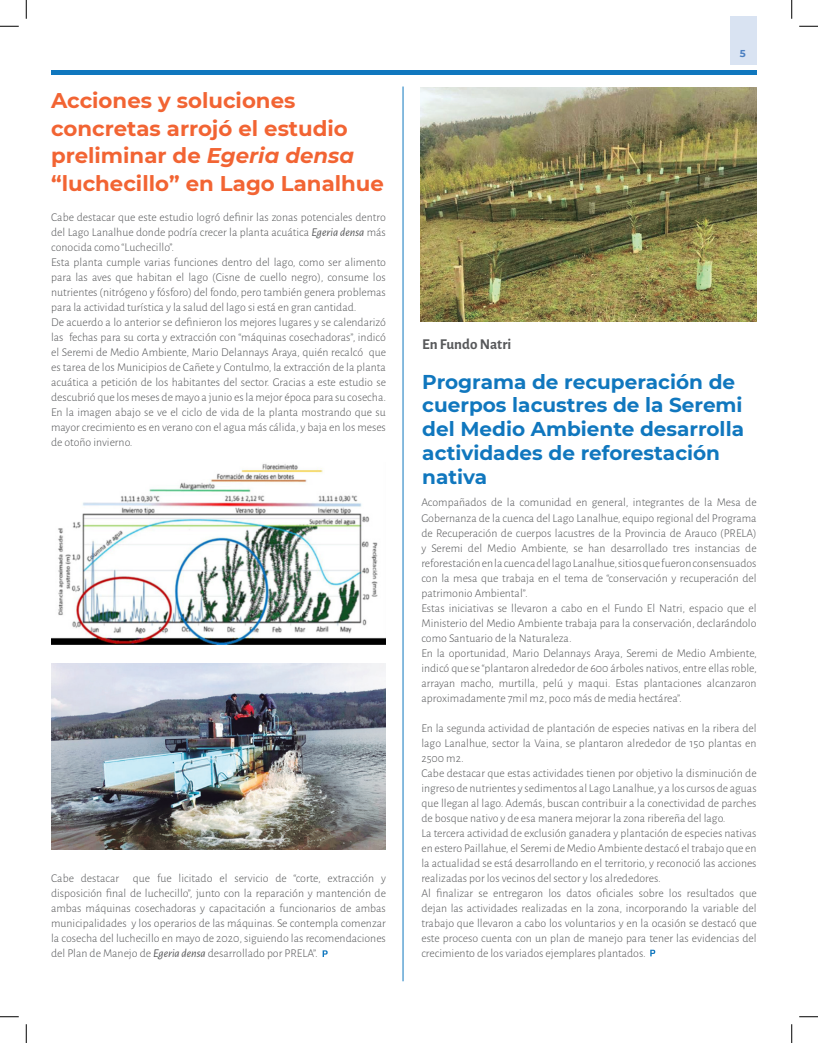
<style>
.page{position:relative;width:818px;height:1043px;background:#fff}
.page>*{position:absolute;margin:0;border:0;box-sizing:border-box;transform-origin:0 0}
.t1{font:700 21.25px/27.5px "Montserrat";color:#f26433}
.t2{font:700 20px/23.8px "Montserrat";color:#1077be}
.t3{font:700 15px "Alegreya Sans";color:#57585a}
.t4{font:300 11.88px/15px "Alegreya Sans";color:#57585a;text-align:justify}
.t5{font:700 10px "Montserrat";color:#4b7fc1}
.s1{font-style:italic}
.s2{font-weight:400;font-style:italic}
</style>
<div class="page">
<hr style="left:51px;top:71px;width:705px;height:4px;background:#1077be">
<div style="left:730px;top:16px;width:26px;height:49px;background:#d9e3f2"></div>
<img style="left:420px;top:88px;width:336px;height:233px">
<hr style="left:402px;top:86px;width:1px;height:895px;background:#1077be">
<img style="left:51px;top:464px;width:335px;height:180px">
<svg style="left:322px;top:950px;width:5px;height:7px"></svg>
<svg style="left:650px;top:949px;width:5px;height:7px"></svg>
<img style="left:51px;top:663px;width:335px;height:186px">
<svg style="left:0;top:25px;width:19px;height:2px"></svg>
<svg style="left:799px;top:25px;width:19px;height:2px"></svg>
<svg style="left:0;top:1016px;width:19px;height:1px"></svg>
<svg style="left:799px;top:1016px;width:19px;height:1px"></svg>
<svg style="left:25px;top:0;width:2px;height:19px"></svg>
<svg style="left:25px;top:1024px;width:2px;height:18px"></svg>
<svg style="left:791px;top:0;width:1px;height:19px"></svg>
<svg style="left:791px;top:1024px;width:1px;height:18px"></svg>
<p class="t1" style="left:51px;top:86px;width:334px">Acciones y soluciones concretas arrojó el estudio preliminar de <span class="s1">Egeria densa </span>“luchecillo” en Lago Lanalhue</p>
<p class="t4" style="left:51px;top:210px;width:336px">Cabe destacar que este estudio logró definir las zonas potenciales dentro del Lago Lanalhue donde podría crecer la planta acuática <span class="s2">Egeria densa</span> más conocida como “Luchecillo”.</p>
<p class="t4" style="left:51px;top:255px;width:336px">Esta planta cumple varias funciones dentro del lago, como ser alimento para las aves que habitan el lago (Cisne de cuello negro), consume los nutrientes (nitrógeno y fósforo) del fondo, pero también genera problemas para la actividad turística y la salud del lago si está en gran cantidad.</p>
<p class="t4" style="left:51px;top:315px;width:336px">De acuerdo a lo anterior se definieron los mejores lugares y se calendarizó las fechas para su corta y extracción con “máquinas cosechadoras”, indicó el Seremi de Medio Ambiente, Mario Delannays Araya, quién recalcó que es tarea de los Municipios de Cañete y Contulmo, la extracción de la planta acuática a petición de los habitantes del sector. Gracias a este estudio se descubrió que los meses de mayo a junio es la mejor época para su cosecha.</p>
<p class="t4" style="left:51px;top:405px;width:336px">En la imagen abajo se ve el ciclo de vida de la planta mostrando que su mayor crecimiento es en verano con el agua más cálida, y baja en los meses de otoño invierno.</p>
<p class="t4" style="left:51px;top:870px;width:336px">Cabe destacar que fue licitado el servicio de “corte, extracción y disposición final de luchecillo”, junto con la reparación y mantención de ambas máquinas cosechadoras y capacitación a funcionarios de ambas municipalidades y los operarios de las máquinas. Se contempla comenzar la cosecha del luchecillo en mayo de 2020, siguiendo las recomendaciones del Plan de Manejo de <span class="s2">Egeria densa</span> desarrollado por PRELA”.</p>
<p class="t3" style="left:422px;top:333px;width:90px">En Fundo Natri</p>
<p class="t5" style="left:739px;top:46px;width:7px">5</p>
<p class="t2" style="left:422px;top:368px;width:323px">Programa de recuperación de cuerpos lacustres de la Seremi del Medio Ambiente desarrolla actividades de reforestación nativa</p>
<p class="t4" style="left:421px;top:495px;width:337px">Acompañados de la comunidad en general, integrantes de la Mesa de Gobernanza de la cuenca del Lago Lanalhue, equipo regional del Programa de Recuperación de cuerpos lacustres de la Provincia de Arauco (PRELA) y Seremi del Medio Ambiente, se han desarrollado tres instancias de reforestación en la cuenca del lago Lanalhue, sitios que fueron consensuados con la mesa que trabaja en el tema de “conservación y recuperación del patrimonio Ambiental”.</p>
<p class="t4" style="left:421px;top:600px;width:336px">Estas iniciativas se llevaron a cabo en el Fundo El Natri, espacio que el Ministerio del Medio Ambiente trabaja para la conservación, declarándolo como Santuario de la Naturaleza.</p>
<p class="t4" style="left:421px;top:645px;width:337px">En la oportunidad, Mario Delannays Araya, Seremi de Medio Ambiente, indicó que se “plantaron alrededor de 600 árboles nativos, entre ellas roble, arrayan macho, murtilla, pelú y maqui. Estas plantaciones alcanzaron aproximadamente 7mil m2, poco más de media hectárea”.</p>
<p class="t4" style="left:421px;top:720px;width:336px">En la segunda actividad de plantación de especies nativas en la ribera del lago Lanalhue, sector la Vaina, se plantaron alrededor de 150 plantas en 2500 m2.</p>
<p class="t4" style="left:421px;top:765px;width:337px">Cabe destacar que estas actividades tienen por objetivo la disminución de ingreso de nutrientes y sedimentos al Lago Lanalhue, y a los cursos de aguas que llegan al lago. Además, buscan contribuir a la conectividad de parches de bosque nativo y de esa manera mejorar la zona ribereña del lago.</p>
<p class="t4" style="left:421px;top:825px;width:337px">La tercera actividad de exclusión ganadera y plantación de especies nativas en estero Paillahue, el Seremi de Medio Ambiente destacó el trabajo que en la actualidad se está desarrollando en el territorio, y reconoció las acciones realizadas por los vecinos del sector y los alrededores.</p>
<p class="t4" style="left:421px;top:885px;width:337px">Al finalizar se entregaron los datos oficiales sobre los resultados que dejan las actividades realizadas en la zona, incorporando la variable del trabajo que llevaron a cabo los voluntarios y en la ocasión se destacó que este proceso cuenta con un plan de manejo para tener las evidencias del crecimiento de los variados ejemplares plantados.</p>
</div>
